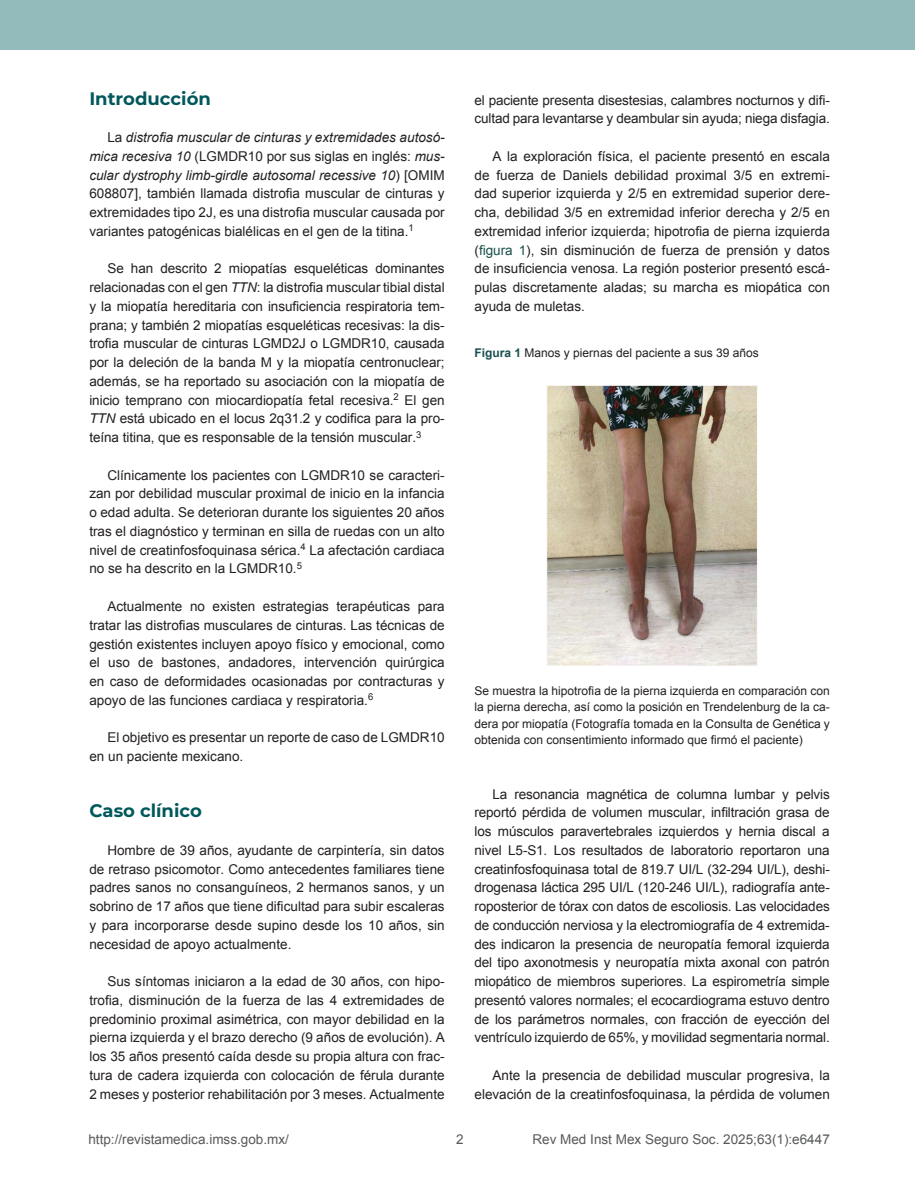
<style>
.page{position:relative;width:915px;height:1191px;background:#fff}
.page>*{position:absolute;margin:0;border:0;box-sizing:border-box;transform-origin:0 0}
.t1{font:700 18px "Montserrat";color:#01585b}
.t2{font:13.5px/18.8px "Arial";color:#231f20;text-align:justify}
.t3{font:13.5px "Arial";color:#58595b}
.t4{font:12px/16.5px "Arial";color:#231f20;text-align:justify}
.s1{font-style:italic}
.s2{color:#1c4f4f}
.s3{font-weight:700;color:#1c4f4f}
</style>
<div class="page">
<div style="left:0;top:0;width:914px;height:50px;background:#93bbbb"></div>
<img style="left:546px;top:386px;width:211px;height:279px">
<h1 class="t1" style="left:89px;top:85px;width:123px">Introducción</h1>
<p class="t2" style="left:89px;top:128px;width:357px;text-indent:18px">La <span class="s1">distrofia muscular de cinturas y extremidades autosó&shy;mica recesiva 10</span> (LGMDR10 por sus siglas en inglés: <span class="s1">mus&shy;cular dystrophy limb-girdle autosomal recessive 10</span>) [OMIM 608807], también llamada distrofia muscular de cinturas y extremidades tipo 2J, es una distrofia muscular causada por variantes patogénicas bialélicas en el gen de la titina.<sup>1</sup></p>
<p class="t2" style="left:89px;top:259px;width:357px;text-indent:18px">Se han descrito 2 miopatías esqueléticas dominantes relacionadas con el gen <span class="s1">TTN</span>: la distrofia muscular tibial distal y la miopatía hereditaria con insuficiencia respiratoria tem&shy;prana; y también 2 miopatías esqueléticas recesivas: la dis&shy;trofia muscular de cinturas LGMD2J o LGMDR10, causada por la deleción de la banda M y la miopatía centronuclear; además, se ha reportado su asociación con la miopatía de inicio temprano con miocardiopatía fetal recesiva.<sup>2</sup> El gen <span class="s1">TTN</span> está ubicado en el locus 2q31.2 y codifica para la pro&shy;teína titina, que es responsable de la tensión muscular.<sup>3</sup></p>
<p class="t2" style="left:89px;top:466px;width:357px;text-indent:18px">Clínicamente los pacientes con LGMDR10 se caracteri&shy;zan por debilidad muscular proximal de inicio en la infancia o edad adulta. Se deterioran durante los siguientes 20 años tras el diagnóstico y terminan en silla de ruedas con un alto nivel de creatinfosfoquinasa sérica.<sup>4</sup> La afectación cardiaca no se ha descrito en la LGMDR10.<sup>5</sup></p>
<p class="t2" style="left:89px;top:597px;width:357px;text-indent:18px">Actualmente no existen estrategias terapéuticas para tratar las distrofias musculares de cinturas. Las técnicas de gestión existentes incluyen apoyo físico y emocional, como el uso de bastones, andadores, intervención quirúrgica en caso de deformidades ocasionadas por contracturas y apoyo de las funciones cardiaca y respiratoria.<sup>6</sup></p>
<p class="t2" style="left:89px;top:728px;width:357px;text-indent:18px">El objetivo es presentar un reporte de caso de LGMDR10 en un paciente mexicano.</p>
<h1 class="t1" style="left:89px;top:798px;width:114px">Caso clínico</h1>
<p class="t2" style="left:89px;top:841px;width:357px;text-indent:18px">Hombre de 39 años, ayudante de carpintería, sin datos de retraso psicomotor. Como antecedentes familiares tiene padres sanos no consanguíneos, 2 hermanos sanos, y un sobrino de 17 años que tiene dificultad para subir escaleras y para incorporarse desde supino desde los 10 años, sin necesidad de apoyo actualmente.</p>
<p class="t2" style="left:89px;top:972px;width:357px;text-indent:18px">Sus síntomas iniciaron a la edad de 30 años, con hipo&shy;trofia, disminución de la fuerza de las 4 extremidades de predominio proximal asimétrica, con mayor debilidad en la pierna izquierda y el brazo derecho (9 años de evolución). A los 35 años presentó caída desde su propia altura con frac&shy;tura de cadera izquierda con colocación de férula durante 2 meses y posterior rehabilitación por 3 meses. Actualmente</p>
<p class="t2" style="left:474px;top:91px;width:356px">el paciente presenta disestesias, calambres nocturnos y difi&shy;cultad para levantarse y deambular sin ayuda; niega disfagia.</p>
<p class="t2" style="left:474px;top:147px;width:357px;text-indent:18px">A la exploración física, el paciente presentó en escala de fuerza de Daniels debilidad proximal 3/5 en extremi&shy;dad superior izquierda y 2/5 en extremidad superior dere&shy;cha, debilidad 3/5 en extremidad inferior derecha y 2/5 en extremidad inferior izquierda; hipotrofia de pierna izquierda (<span class="s2">figura 1</span>), sin disminución de fuerza de prensión y datos de insuficiencia venosa. La región posterior presentó escá&shy;pulas discretamente aladas; su marcha es miopática con ayuda de muletas.</p>
<p class="t4" style="left:474px;top:345px;width:286px"><span class="s3">Figura 1</span> Manos y piernas del paciente a sus 39 años</p>
<p class="t4" style="left:474px;top:682px;width:357px">Se muestra la hipotrofia de la pierna izquierda en comparación con la pierna derecha, así como la posición en Trendelenburg de la ca&shy;dera por miopatía (Fotografía tomada en la Consulta de Genética y obtenida con consentimiento informado que firmó el paciente)</p>
<p class="t2" style="left:474px;top:784px;width:356px;text-indent:18px">La resonancia magnética de columna lumbar y pelvis reportó pérdida de volumen muscular, infiltración grasa de los músculos paravertebrales izquierdos y hernia discal a nivel L5-S1. Los resultados de laboratorio reportaron una creatinfosfoquinasa total de 819.7 UI/L (32-294 UI/L), deshi&shy;drogenasa láctica 295 UI/L (120-246 UI/L), radiografía ante&shy;roposterior de tórax con datos de escoliosis. Las velocidades de conducción nerviosa y la electromiografía de 4 extremida&shy;des indicaron la presencia de neuropatía femoral izquierda del tipo axonotmesis y neuropatía mixta axonal con patrón miopático de miembros superiores. La espirometría simple presentó valores normales; el ecocardiograma estuvo dentro de los parámetros normales, con fracción de eyección del ventrículo izquierdo de 65%, y movilidad segmentaria normal.</p>
<p class="t2" style="left:474px;top:1066px;width:357px;text-align:right">Ante la presencia de debilidad muscular progresiva, la elevación de la creatinfosfoquinasa, la pérdida de volumen</p>
<p class="t3" style="left:88px;top:1130px;width:202px">http://revistamedica.imss.gob.mx/</p>
<p class="t3" style="left:456px;top:1130px;width:9px">2</p>
<p class="t3" style="left:532px;top:1130px;width:299px">Rev Med Inst Mex Seguro Soc. 2025;63(1):e6447</p>
</div>
